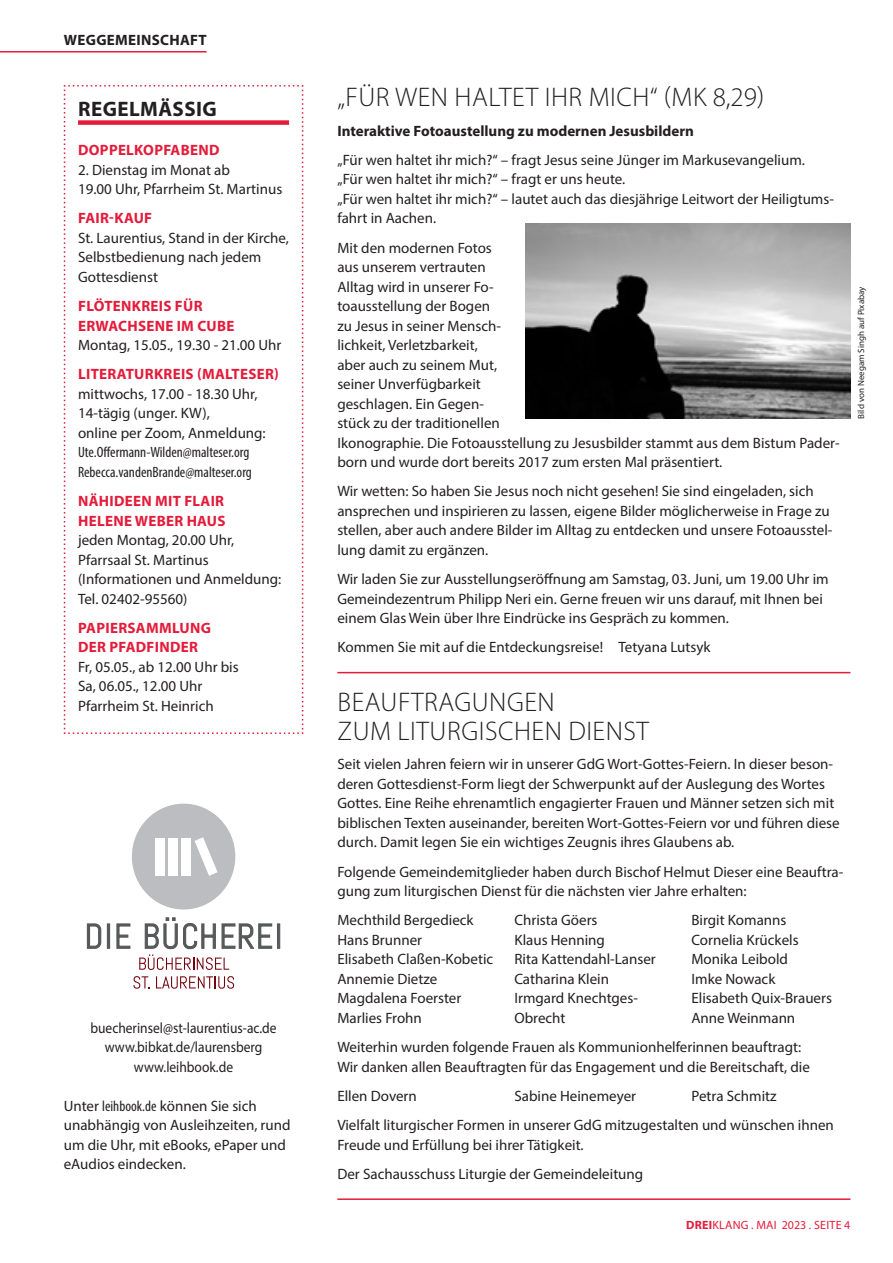
<style>
.page{position:relative;width:893px;height:1263px;background:#fff}
.page>*{position:absolute;margin:0;border:0;box-sizing:border-box;transform-origin:0 0}
.Überschrift_18{font:300 27px/29.2px "Myriad Pro";letter-spacing:.02em;color:#231f20}
.Titel{font:700 21px "Myriad Pro";letter-spacing:.02em;color:#231f20}
.Fließtext{font:15px/19.5px "Myriad Pro";color:#231f20}
.Fließtext_ohne_Absta{font:15px/19.5px "Myriad Pro";color:#231f20}
.Text_mit_Abstand{font:15px/19.5px "Myriad Pro";color:#231f20}
.Versalien_rot{font:700 15px/19.5px "Myriad Pro";letter-spacing:.02em;color:#e41c3b}
.Text_ohne_Abstand{font:15px/19.5px "Myriad Pro";color:#231f20}
.Fließtext_mit_Linie{font:15px "Myriad Pro";color:#231f20}
.Fließtext_ohne_Absta-2{font:15px "Myriad Pro";color:#231f20;scale:.9 1}
.Fließtext_fett{font:700 15px "Myriad Pro";color:#231f20}
.Text_mit_Abstand-2{font:condensed 15px "Myriad Pro";color:#231f20}
.Fließtext_fett-2{font:700 15px "Myriad Pro";letter-spacing:.02em;color:#231f20}
.t1{font:12px "Myriad Pro";letter-spacing:.02em;color:#e41c3b}
.Bildnachweis_schwarz{font:9px "Myriad Pro";color:#231f20}
.s1{font-stretch:condensed}
.s2{font-weight:700}
</style>
<div class="page">
<svg style="left:63px;top:85px;width:241px;height:649px"></svg>
<div style="left:132px;top:804px;width:103px;height:105px;background:#bcbdc0;border-radius:50%"></div>
<div style="left:155px;top:838px;width:9px;height:38px;background:#fff"></div>
<div style="left:168px;top:838px;width:9px;height:38px;background:#fff"></div>
<div style="left:181px;top:838px;width:10px;height:38px;background:#fff"></div>
<svg style="left:195px;top:837px;width:23px;height:39px"></svg>
<svg style="left:86px;top:923px;width:16px;height:26px"></svg>
<hr style="left:107px;top:923px;width:3px;height:26px;background:#57585a">
<svg style="left:116px;top:923px;width:15px;height:26px"></svg>
<hr style="left:277px;top:923px;width:3px;height:26px;background:#57585a">
<svg style="left:139px;top:917px;width:134px;height:53px"></svg>
<svg style="left:133px;top:976px;width:17px;height:13px"></svg>
<svg style="left:156px;top:976px;width:78px;height:13px"></svg>
<hr style="left:337px;top:672px;width:513px;height:1px;background:#e41c3b">
<hr style="left:337px;top:1198px;width:513px;height:2px;background:#e41c3b">
<img style="left:525px;top:223px;width:325px;height:195px">
<hr style="left:0;top:51px;width:207px;height:2px;background:#e41c3b">
<p class="Fließtext_fett-2" style="left:64px;top:30px;width:144px">WEGGEMEINSCHAFT</p>
<p class="Titel" style="left:78px;top:95px;width:140px">REGELMÄSSIG</p>
<p class="Versalien_rot" style="left:78px;top:140px;width:143px">DOPPELKOPFABEND</p>
<p class="Text_mit_Abstand" style="left:78px;top:160px;width:206px">2. Dienstag im Monat ab<br>19.00 Uhr, Pfarrheim St. Martinus</p>
<p class="Versalien_rot" style="left:78px;top:208px;width:75px">FAIR-KAUF</p>
<p class="Text_mit_Abstand" style="left:78px;top:228px;width:213px">St. Laurentius, Stand in der Kirche,<br>Selbstbedienung nach jedem<br>Gottesdienst</p>
<p class="Versalien_rot" style="left:78px;top:296px;width:126px">FLÖTENKREIS FÜR</p>
<p class="Versalien_rot" style="left:78px;top:315px;width:158px">ERWACHSENE IM CUBE</p>
<p class="Text_mit_Abstand" style="left:78px;top:335px;width:205px">Montag, 15.05., 19.30 - 21.00 Uhr</p>
<p class="Versalien_rot" style="left:78px;top:364px;width:202px">LITERATURKREIS (MALTESER)</p>
<p class="Text_ohne_Abstand" style="left:78px;top:384px;width:189px">mittwochs, 17.00 - 18.30 Uhr,<br>14-tägig (unger. KW),<br>online per Zoom, Anmeldung:<br><span class="s1">Ute.Offermann-Wilden@malteser.org</span></p>
<p class="Text_mit_Abstand-2" style="left:78px;top:463px;width:175px">Rebecca.vandenBrande@malteser.org</p>
<p class="Versalien_rot" style="left:78px;top:491px;width:149px">NÄHIDEEN MIT FLAIR<br>HELENE WEBER HAUS</p>
<p class="Text_mit_Abstand" style="left:78px;top:530px;width:205px">jeden Montag, 20.00 Uhr,<br>Pfarrsaal St. Martinus (Informationen und Anmeldung:<br>Tel. 02402-95560)</p>
<p class="Versalien_rot" style="left:78px;top:618px;width:134px">PAPIERSAMMLUNG<br>DER PFADFINDER</p>
<p class="Text_mit_Abstand" style="left:78px;top:657px;width:162px">Fr, 05.05., ab 12.00 Uhr bis<br>Sa, 06.05., 12.00 Uhr<br>Pfarrheim St. Heinrich</p>
<p class="Fließtext_ohne_Absta-2" style="left:90px;top:1018px;width:208px">buecherinsel@st-laurentius-ac.de</p>
<p class="Fließtext_ohne_Absta-2" style="left:105px;top:1038px;width:176px">www.bibkat.de/laurensberg</p>
<p class="Fließtext_ohne_Absta-2" style="left:134px;top:1057px;width:112px">www.leihbook.de</p>
<p class="Fließtext_ohne_Absta" style="left:64px;top:1096px;width:228px">Unter <span class="s1">leihbook.de</span> können Sie sich unabhängig von Ausleihzeiten, rund um die Uhr, mit eBooks, ePaper und eAudios eindecken.</p>
<p class="Überschrift_18" style="left:337px;top:82px;width:428px">„FÜR WEN HALTET IHR MICH“ (MK 8,29)</p>
<p class="Fließtext_fett" style="left:337px;top:121px;width:358px">Interaktive Fotoaustellung zu modernen Jesusbildern</p>
<p class="Fließtext_ohne_Absta" style="left:337px;top:150px;width:469px">„Für wen haltet ihr mich?“ – fragt Jesus seine Jünger im Markusevangelium.</p>
<p class="Fließtext_ohne_Absta" style="left:337px;top:169px;width:289px">„Für wen haltet ihr mich?“ – fragt er uns heute.</p>
<p class="Fließtext" style="left:337px;top:189px;width:498px">„Für wen haltet ihr mich?“ – lautet auch das diesjährige Leitwort der Heiligtums&shy;fahrt in Aachen.</p>
<p class="Fließtext" style="left:337px;top:238px;width:504px">Mit den modernen Fotos<br>aus unserem vertrauten<br>Alltag wird in unserer Fo-<br>toausstellung der Bogen<br>zu Jesus in seiner Mensch-<br>lichkeit, Verletzbarkeit,<br>aber auch zu seinem Mut,<br>seiner Unverfügbarkeit<br>geschlagen. Ein Gegen-<br>stück zu der traditionellen<br>Ikonographie. Die Fotoausstellung zu Jesusbilder stammt aus dem Bistum Pader&shy;born und wurde dort bereits 2017 zum ersten Mal präsentiert.</p>
<p class="Fließtext" style="left:337px;top:481px;width:497px">Wir wetten: So haben Sie Jesus noch nicht gesehen! Sie sind eingeladen, sich ansprechen und inspirieren zu lassen, eigene Bilder möglicherweise in Frage zu stellen, aber auch andere Bilder im Alltag zu entdecken und unsere Fotoausstel&shy;lung damit zu ergänzen.</p>
<p class="Fließtext" style="left:337px;top:569px;width:493px">Wir laden Sie zur Ausstellungseröffnung am Samstag, 03. Juni, um 19.00 Uhr im<br>Gemeindezentrum Philipp Neri ein. Gerne freuen wir uns darauf, mit Ihnen bei einem Glas Wein über Ihre Eindrücke ins Gespräch zu kommen.</p>
<p class="Fließtext_mit_Linie" style="left:337px;top:638px;width:375px">Kommen Sie mit auf die Entdeckungsreise! Tetyana Lutsyk</p>
<p class="Überschrift_18" style="left:338px;top:687px;width:313px">BEAUFTRAGUNGEN<br>ZUM LITURGISCHEN DIENST</p>
<p class="Fließtext" style="left:337px;top:754px;width:504px">Seit vielen Jahren feiern wir in unserer GdG Wort-Gottes-Feiern. In dieser beson&shy;deren Gottesdienst-Form liegt der Schwerpunkt auf der Auslegung des Wortes Gottes. Eine Reihe ehrenamtlich engagierter Frauen und Männer setzen sich mit biblischen Texten auseinander, bereiten Wort-Gottes-Feiern vor und führen diese durch. Damit legen Sie ein wichtiges Zeugnis ihres Glaubens ab.</p>
<p class="Fließtext_ohne_Absta" style="left:337px;top:862px;width:507px">Folgende Gemeindemitglieder haben durch Bischof Helmut Dieser eine Beauftra&shy;gung zum liturgischen Dienst für die nächsten vier Jahre erhalten:</p>
<p class="Fließtext_ohne_Absta" style="left:337px;top:910px;width:138px">Mechthild Bergedieck</p>
<p class="Fließtext_ohne_Absta" style="left:337px;top:930px;width:86px">Hans Brunner</p>
<p class="Fließtext_ohne_Absta" style="left:337px;top:949px;width:157px">Elisabeth Claßen-Kobetic</p>
<p class="Fließtext_ohne_Absta" style="left:337px;top:969px;width:101px">Annemie Dietze</p>
<p class="Fließtext_ohne_Absta" style="left:337px;top:988px;width:125px">Magdalena Foerster</p>
<p class="Fließtext_ohne_Absta" style="left:337px;top:1008px;width:86px">Marlies Frohn</p>
<p class="Fließtext_ohne_Absta" style="left:514px;top:910px;width:85px">Christa Göers</p>
<p class="Fließtext_ohne_Absta" style="left:514px;top:930px;width:92px">Klaus Henning</p>
<p class="Fließtext_ohne_Absta" style="left:514px;top:949px;width:143px">Rita Kattendahl-Lanser</p>
<p class="Fließtext_ohne_Absta" style="left:514px;top:969px;width:96px">Catharina Klein</p>
<p class="Fließtext_ohne_Absta" style="left:514px;top:988px;width:125px">Irmgard Knechtges-<br>Obrecht</p>
<p class="Fließtext_ohne_Absta" style="left:691px;top:910px;width:97px">Birgit Komanns</p>
<p class="Fließtext_ohne_Absta" style="left:691px;top:930px;width:109px">Cornelia Krückels</p>
<p class="Fließtext_ohne_Absta" style="left:691px;top:949px;width:98px">Monika Leibold</p>
<p class="Fließtext_ohne_Absta" style="left:691px;top:969px;width:85px">Imke Nowack</p>
<p class="Fließtext_ohne_Absta" style="left:691px;top:988px;width:142px">Elisabeth Quix-Brauers</p>
<p class="Fließtext" style="left:691px;top:1008px;width:105px">Anne Weinmann</p>
<p class="Fließtext_ohne_Absta" style="left:337px;top:1037px;width:465px">Weiterhin wurden folgende Frauen als Kommunionhelferinnen beauftragt:</p>
<p class="Fließtext" style="left:337px;top:1057px;width:474px">Wir danken allen Beauftragten für das Engagement und die Bereitschaft, die</p>
<p class="Fließtext_ohne_Absta" style="left:337px;top:1086px;width:81px">Ellen Dovern</p>
<p class="Fließtext_ohne_Absta" style="left:514px;top:1086px;width:123px">Sabine Heinemeyer</p>
<p class="Fließtext" style="left:691px;top:1086px;width:87px">Petra Schmitz</p>
<p class="Fließtext" style="left:337px;top:1115px;width:498px">Vielfalt liturgischer Formen in unserer GdG mitzugestalten und wünschen ihnen<br>Freude und Erfüllung bei ihrer Tätigkeit.</p>
<p class="Fließtext_mit_Linie" style="left:337px;top:1165px;width:307px">Der Sachausschuss Liturgie der Gemeindeleitung</p>
<p class="Bildnachweis_schwarz" style="left:855px;top:418px;width:134px;rotate:-90deg">Bild von Neegam Singh auf Pixabay</p>
<p class="t1" style="left:686px;top:1218px;width:166px"><span class="s2">DREI</span>KLANG . MAI 2023 . SEITE 4</p>
</div>
